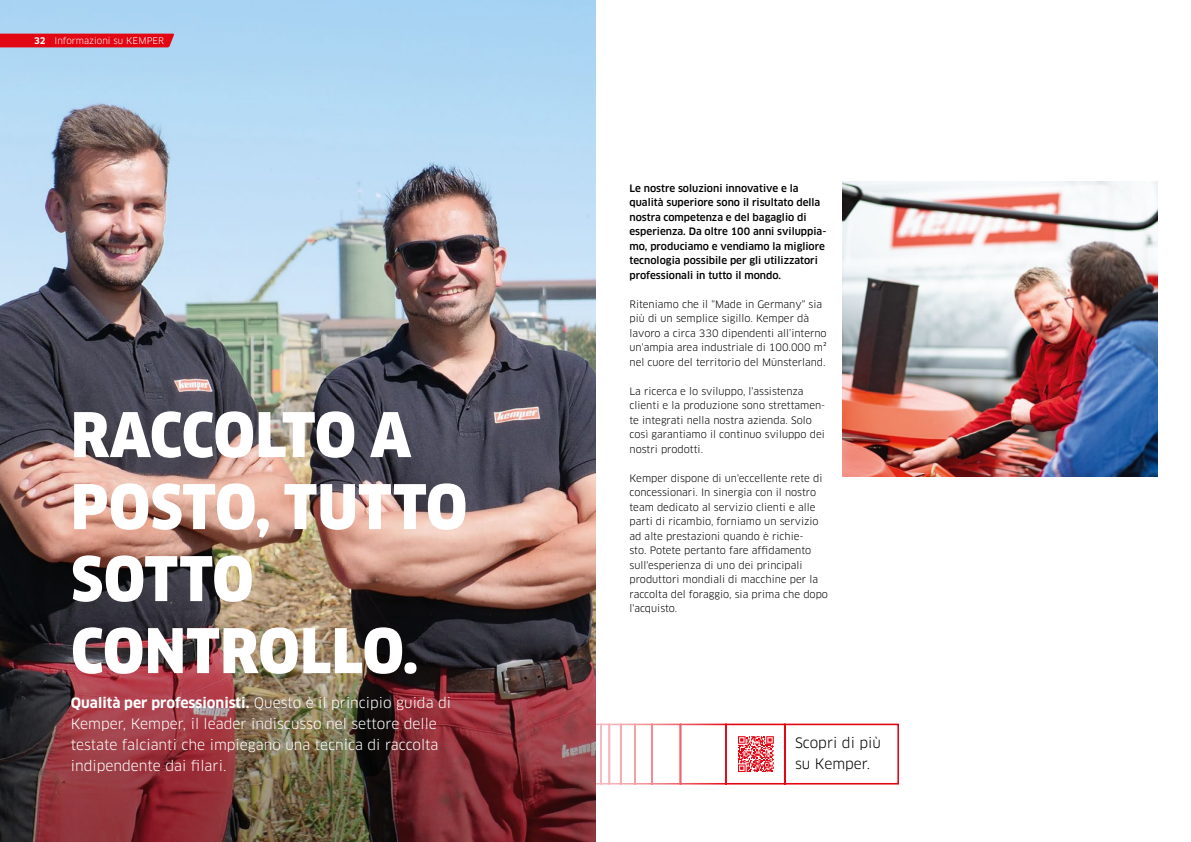
<style>
.page{position:relative;width:1191px;height:842px;background:#fff}
.page>*{position:absolute;margin:0;border:0;box-sizing:border-box;transform-origin:0 0}
.t1{font:900 condensed 60px/72px "Clan OT";letter-spacing:.005em;color:#fff}
.t2{font:14px/21px "Clan OT";color:#fff}
.t3{font:14px/21px "Clan OT";color:#000}
.t4{font:10px/14.5px "Clan OT";color:#000}
.t5{font:500 10px/14.5px "Clan OT";color:#000}
.t6{font:9px "Clan OT";color:#fff}
.s1{font-weight:700}
</style>
<div class="page">
<img style="left:0;top:0;width:595px;height:517px">
<img style="left:842px;top:182px;width:315px;height:294px">
<img style="left:0;top:517px;width:595px;height:97px">
<img style="left:0;top:614px;width:595px;height:228px">
<div style="left:0;top:34px;width:174px;height:13px;background:#e30613"></div>
<svg style="left:582px;top:723px;width:317px;height:62px"></svg>
<p class="t6" style="left:34px;top:35px;width:132px"><span class="s1">32</span> Informazioni su KEMPER</p>
<h1 class="t1" style="left:71px;top:400px;width:398px">RACCOLTO A<br>POSTO, TUTTO<br>SOTTO<br>CONTROLLO.</h1>
<h2 class="t2" style="left:71px;top:692px;width:382px"><span class="s1">Qualità per professionisti.</span> Questo è il principio guida di Kemper, Kemper, il leader indiscusso nel settore delle testate falcianti che impiegano una tecnica di raccolta indipendente dai filari.</h2>
<p class="t5" style="left:629px;top:181px;width:198px">Le nostre soluzioni innovative e la qualità superiore sono il risultato della nostra competenza e del bagaglio di esperienza. Da oltre 100 anni sviluppia&shy;mo, produciamo e vendiamo la migliore tecnologia possibile per gli utilizzatori professionali in tutto il mondo.</p>
<p class="t4" style="left:629px;top:297px;width:199px">Riteniamo che il "Made in Germany" sia più di un semplice sigillo. Kemper dà lavoro a circa 330 dipendenti all’interno un'ampia area industriale di 100.000 m² nel cuore del territorio del Münsterland.</p>
<p class="t4" style="left:629px;top:384px;width:197px">La ricerca e lo sviluppo, l'assistenza clienti e la produzione sono strettamen&shy;te integrati nella nostra azienda. Solo così garantiamo il continuo sviluppo dei nostri prodotti.</p>
<p class="t4" style="left:629px;top:471px;width:200px">Kemper dispone di un'eccellente rete di concessionari. In sinergia con il nostro team dedicato al servizio clienti e alle parti di ricambio, forniamo un servizio ad alte prestazioni quando è richie-<br>sto. Potete pertanto fare affidamento sull'esperienza di uno dei principali produttori mondiali di macchine per la raccolta del foraggio, sia prima che dopo l'acquisto.</p>
<h2 class="t3" style="left:795px;top:733px;width:87px">Scopri di più su Kemper.</h2>
</div>
